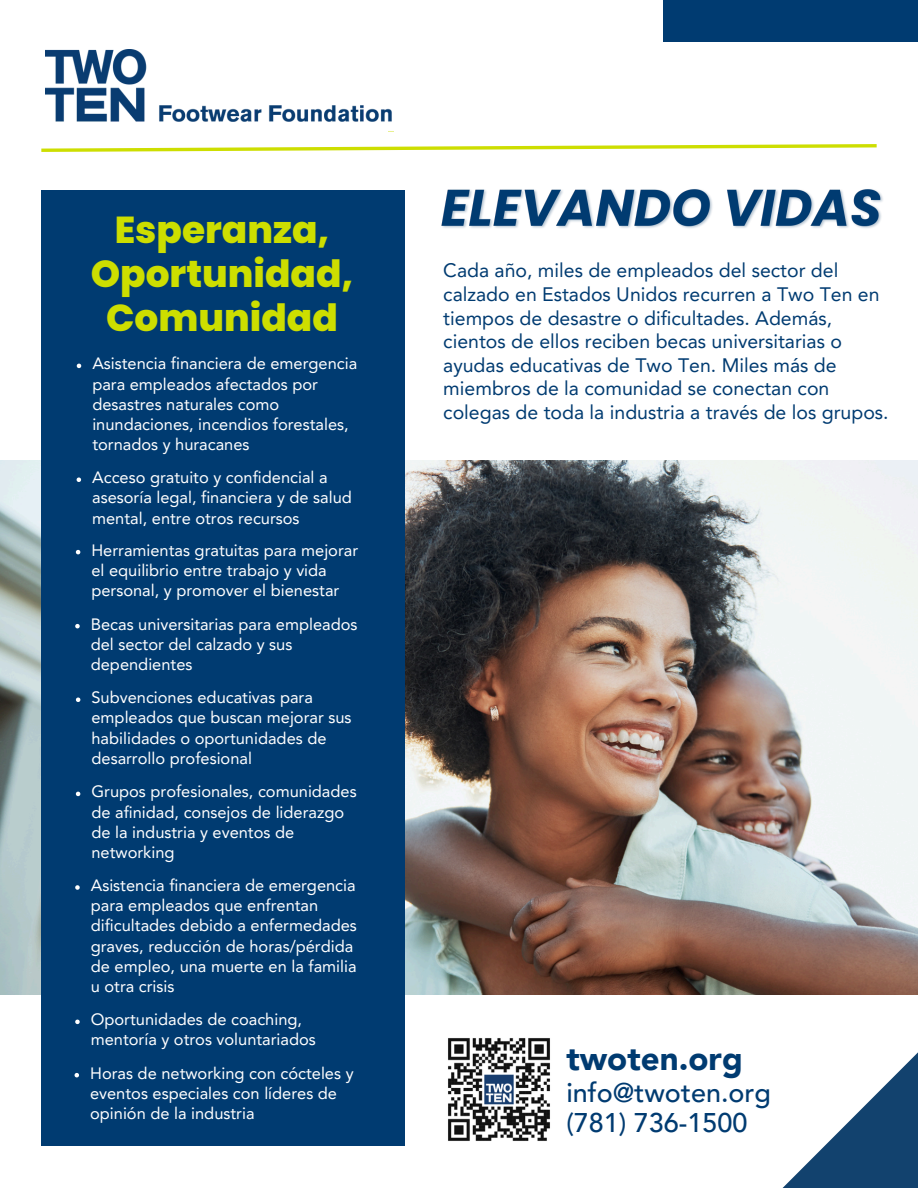
<style>
.page{position:relative;width:918px;height:1188px;background:#fff}
.page>*{position:absolute;margin:0;border:0;box-sizing:border-box;transform-origin:0 0}
.t1{font:800 37.5px/43.8px "Poppins";color:#cdde00;text-align:center}
.t2{font:900 33px "Avenir LT Pro";color:#003b71}
.t3{font:500 27px/29.2px "Avenir LT Pro";color:#003b71}
.t4{font:19.5px/23.7px "Avenir LT Pro";color:#003b71}
.t5{font:16.5px/20.2px "Avenir LT Pro";color:#fff}
</style>
<div class="page">
<img style="left:45px;top:50px;width:349px;height:82px">
<div style="left:39px;top:123px;width:348px;height:85px;background:#fff"></div>
<img style="left:0;top:461px;width:918px;height:534px">
<div style="left:41px;top:190px;width:364px;height:955px;background:#003b71"></div>
<div style="left:663px;top:0;width:255px;height:42px;background:#003b71"></div>
<svg style="left:782px;top:1052px;width:136px;height:136px"></svg>
<svg style="left:41px;top:144px;width:836px;height:8px"></svg>
<img style="left:448px;top:1038px;width:102px;height:103px">
<img style="left:441px;top:189px;width:442px;height:40px">
<svg style="left:75px;top:1020px;width:5px;height:4px"></svg>
<svg style="left:77px;top:364px;width:4px;height:4px"></svg>
<svg style="left:76px;top:550px;width:4px;height:4px"></svg>
<svg style="left:75px;top:624px;width:5px;height:4px"></svg>
<svg style="left:76px;top:698px;width:4px;height:4px"></svg>
<svg style="left:76px;top:792px;width:4px;height:4px"></svg>
<svg style="left:75px;top:885px;width:5px;height:5px"></svg>
<svg style="left:77px;top:478px;width:4px;height:4px"></svg>
<svg style="left:75px;top:1073px;width:4px;height:4px"></svg>
<p class="t1" style="left:91px;top:208px;width:264px">Esperanza,<br>Oportunidad,<br>Comunidad</p>
<p class="t5" style="left:92px;top:355px;width:266px">Asistencia financiera de emergencia para empleados afectados por desastres naturales como inundaciones, incendios forestales, tornados y huracanes</p>
<p class="t5" style="left:92px;top:469px;width:261px">Acceso gratuito y confidencial a asesoría legal, financiera y de salud mental, entre otros recursos</p>
<p class="t5" style="left:91px;top:541px;width:268px">Herramientas gratuitas para mejorar el equilibrio entre trabajo y vida personal, y promover el bienestar</p>
<p class="t5" style="left:91px;top:615px;width:268px">Becas universitarias para empleados del sector del calzado y sus dependientes</p>
<p class="t5" style="left:91px;top:689px;width:262px">Subvenciones educativas para empleados que buscan mejorar sus habilidades o oportunidades de desarrollo profesional</p>
<h2 class="t5" style="left:91px;top:783px;width:267px">Grupos profesionales, comunidades de afinidad, consejos de liderazgo de la industria y eventos de networking</h2>
<h4 class="t5" style="left:91px;top:877px;width:268px">Asistencia financiera de emergencia para empleados que enfrentan dificultades debido a enfermedades graves, reducción de horas/pérdida de empleo, una muerte en la familia u otra crisis</h4>
<p class="t5" style="left:91px;top:1011px;width:227px">Oportunidades de coaching, mentoría y otros voluntariados</p>
<h3 class="t5" style="left:90px;top:1064px;width:265px">Horas de networking con cócteles y eventos especiales con líderes de opinión de la industria</h3>
<p class="t4" style="left:443px;top:260px;width:447px">Cada año, miles de empleados del sector del calzado en Estados Unidos recurren a Two Ten en tiempos de desastre o dificultades. Además, cientos de ellos reciben becas universitarias o ayudas educativas de Two Ten. Miles más de miembros de la comunidad se conectan con colegas de toda la industria a través de los grupos.</p>
<p class="t2" style="left:566px;top:1045px;width:178px">twoten.org</p>
<p class="t3" style="left:566px;top:1081px;width:206px">info@twoten.org (781) 736-1500</p>
</div>
